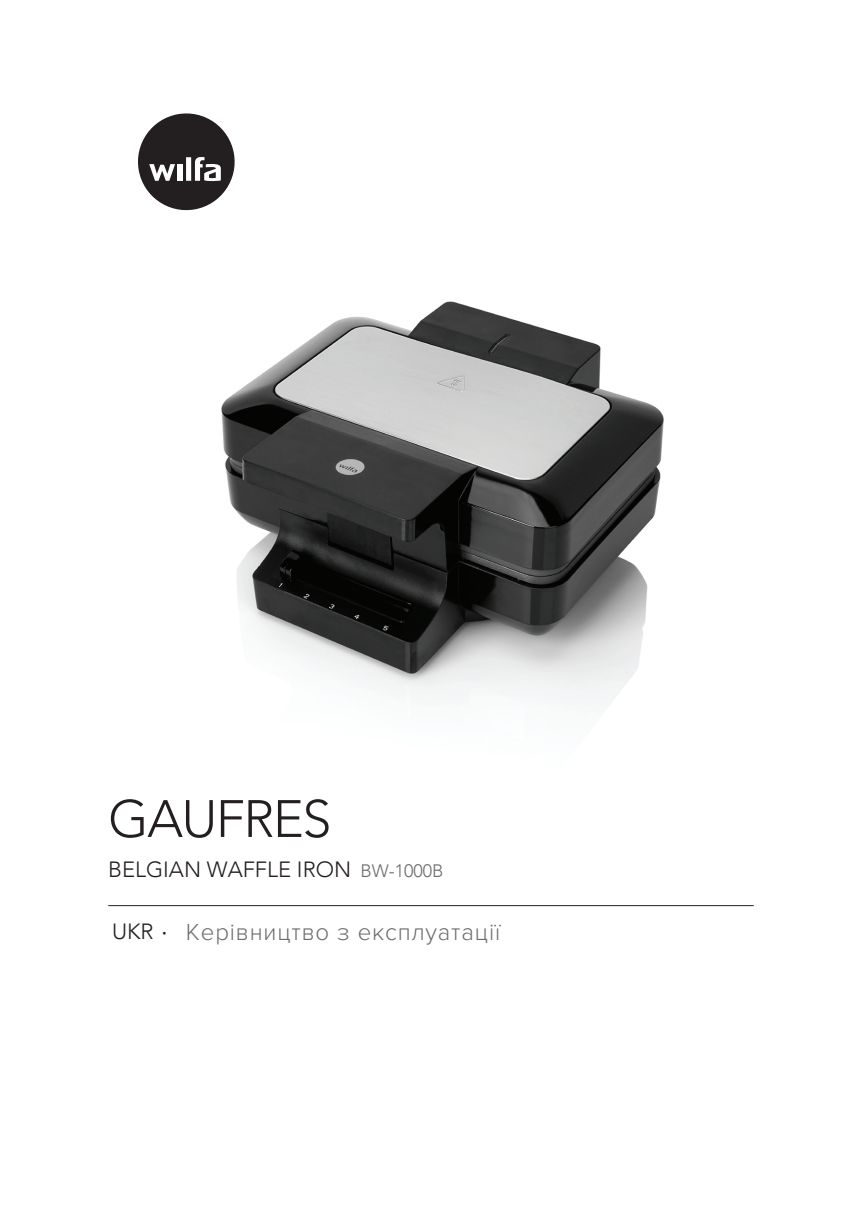
<style>
.page{position:relative;width:862px;height:1214px;background:#fff}
.page>*{position:absolute;margin:0;border:0;box-sizing:border-box;transform-origin:0 0}
.t1{font:300 52px "Avenir LT";letter-spacing:-.025em;color:#231f20}
.t2{font:300 24px "Proxima Nova";letter-spacing:.035em;color:#6c6d70}
.t3{font:300 22px "Avenir LT";color:#231f20}
.s1{font-size:18px;color:#6c6d70}
.s2{font-family:"Avenir LT";font-size:22px;color:#231f20}
.s3{font-family:"Myriad Pro";font-weight:400;font-size:22px;color:#231f20}
</style>
<div class="page">
<svg style="left:138px;top:113px;width:97px;height:98px"></svg>
<hr style="left:108px;top:905px;width:646px;height:1px;background:#231f20">
<img style="left:221px;top:301px;width:443px;height:404px">
<h1 class="t1" style="left:108px;top:788px;width:225px">GAUFRES</h1>
<p class="t3" style="left:108px;top:856px;width:337px">BELGIAN WAFFLE IRON <span class="s1">BW-1000B</span></p>
<p class="t2" style="left:112px;top:918px;width:390px"><span class="s2">UKR</span> <span class="s3">·</span> Керівництво з експлуатації</p>
</div>
